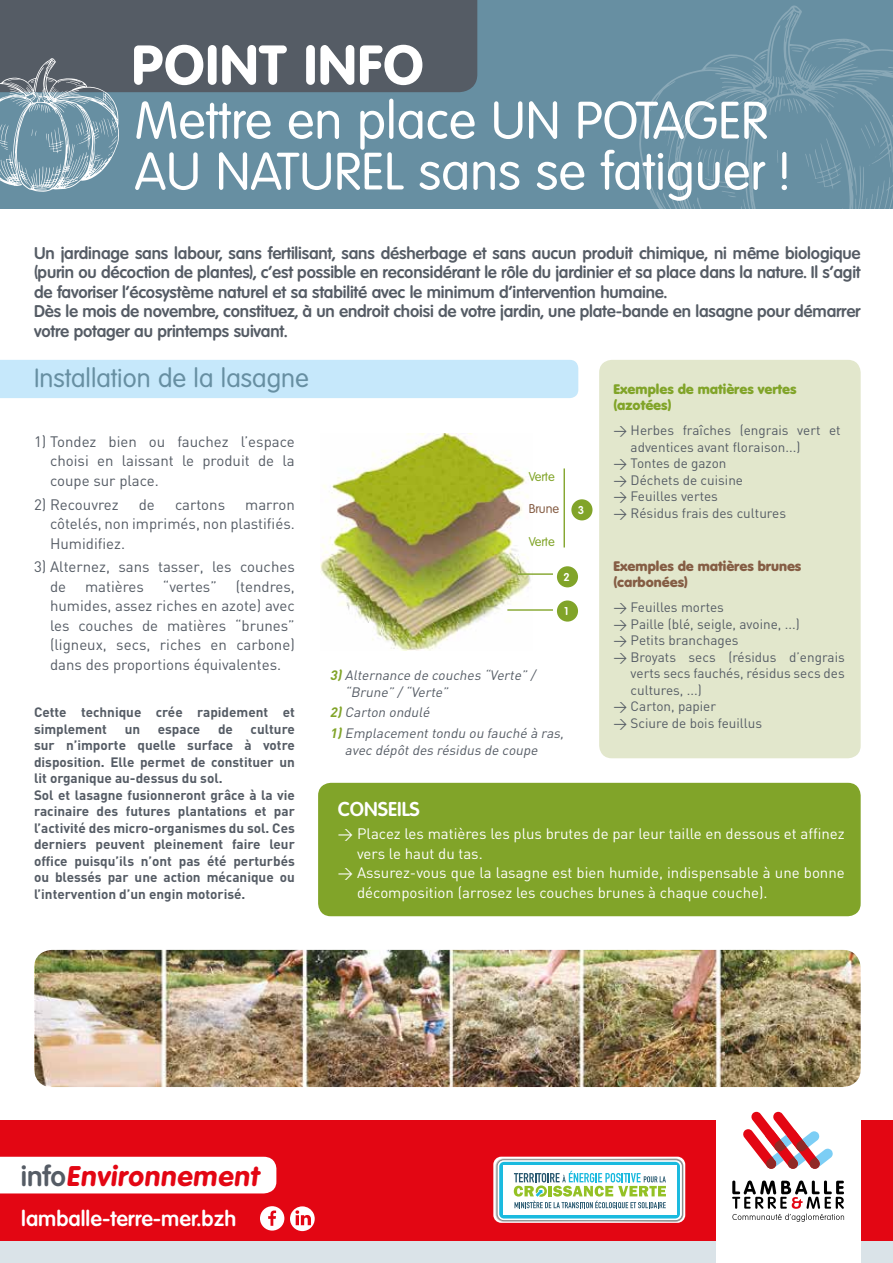
<style>
.page{position:relative;width:893px;height:1263px;background:#fff}
.page>*{position:absolute;margin:0;border:0;box-sizing:border-box;transform-origin:0 0}
.t1{font:800 54px "Volkswagen Serial";letter-spacing:.02em;color:#fff}
.t2{font:51px/51px "Volkswagen Serial";color:#fff}
.t3{font:italic 800 27.6px "Volkswagen Serial";letter-spacing:.02em;color:#e30613}
.t4{font:25.5px "Volkswagen Serial";color:#678fa2}
.t5{font:700 21px "Volkswagen Serial";color:#fff}
.t6{font:700 19.5px "Volkswagen Serial";color:#fff}
.t7{font:700 16.5px/19.5px "Volkswagen Serial";letter-spacing:-.01em;color:#555c65}
.t8{font:15px/19.5px "DIN";color:#555c65;text-align:justify}
.t9{font:15px "DIN";color:#fff}
.t10{font:700 13.5px/16.5px "DIN";color:#555c65}
.t11{font:13.5px "DIN";color:#555c65}
.t12{font:italic 13.5px/16.5px "DIN";color:#555c65}
.t13{font:800 13.5px/16.5px "Volkswagen Serial";color:#855d44}
.t14{font:800 13.5px/16.5px "Volkswagen Serial";color:#81a429}
.t15{font:12.45px "Volkswagen Serial";color:#81a429}
.t16{font:12.45px "Volkswagen Serial";color:#855d44}
.t17{font:700 11.1px "Volkswagen Serial";color:#fff}
.s1{font-weight:700;color:#81a429}
.s2{font-weight:700;font-style:normal;color:#555c65}
</style>
<div class="page">
<div style="left:599px;top:360px;width:262px;height:398px;background:#e2e7cc;border-radius:13px"></div>
<div style="left:0;top:0;width:893px;height:208px;background:#678fa2"></div>
<svg style="left:639px;top:5px;width:254px;height:203px"></svg>
<svg style="left:805px;top:138px;width:37px;height:51px"></svg>
<svg style="left:777px;top:150px;width:1px;height:13px"></svg>
<svg style="left:784px;top:151px;width:2px;height:12px"></svg>
<svg style="left:775px;top:98px;width:36px;height:16px"></svg>
<svg style="left:743px;top:96px;width:21px;height:12px"></svg>
<svg style="left:697px;top:146px;width:40px;height:62px"></svg>
<svg style="left:867px;top:186px;width:26px;height:22px"></svg>
<svg style="left:861px;top:122px;width:18px;height:27px"></svg>
<svg style="left:661px;top:108px;width:23px;height:70px"></svg>
<svg style="left:888px;top:56px;width:5px;height:36px"></svg>
<svg style="left:828px;top:44px;width:28px;height:6px"></svg>
<svg style="left:804px;top:59px;width:75px;height:26px"></svg>
<svg style="left:713px;top:53px;width:54px;height:32px"></svg>
<svg style="left:790px;top:47px;width:14px;height:5px"></svg>
<svg style="left:791px;top:14px;width:7px;height:13px"></svg>
<img style="left:321px;top:433px;width:210px;height:217px">
<div style="left:557px;top:600px;width:21px;height:22px;background:#81a429;border-radius:50%"></div>
<div style="left:557px;top:566px;width:21px;height:21px;background:#81a429;border-radius:50%"></div>
<div style="left:571px;top:499px;width:21px;height:21px;background:#81a429;border-radius:50%"></div>
<hr style="left:564px;top:468px;width:1px;height:79px;background:#81a429">
<hr style="left:518px;top:573px;width:35px;height:2px;background:#81a429">
<hr style="left:507px;top:609px;width:46px;height:2px;background:#81a429">
<div style="left:0;top:1120px;width:893px;height:143px;background:#e30613"></div>
<div style="left:0;top:1241px;width:893px;height:22px;background:#dae3e8"></div>
<div style="left:0;top:1157px;width:276px;height:36px;background:#fff"></div>
<div style="left:260px;top:1206px;width:24px;height:24px;background:#fff;border-radius:50%"></div>
<svg style="left:268px;top:1210px;width:8px;height:16px"></svg>
<div style="left:716px;top:1099px;width:145px;height:164px;background:#fff"></div>
<svg style="left:743px;top:1112px;width:90px;height:57px"></svg>
<svg style="left:732px;top:1180px;width:112px;height:42px"></svg>
<svg style="left:493px;top:1157px;width:192px;height:65px"></svg>
<svg style="left:496px;top:1158px;width:187px;height:64px;background:#beded9"></svg>
<img style="left:34px;top:950px;width:827px;height:137px">
<svg style="left:290px;top:1206px;width:25px;height:25px"></svg>
<div style="left:0;top:360px;width:578px;height:38px;background:#c6e8fb"></div>
<div style="left:318px;top:783px;width:543px;height:133px;background:#81a429;border-radius:13px"></div>
<svg style="left:0;top:0;width:477px;height:192px"></svg>
<h1 class="t1" style="left:132px;top:32px;width:293px">POINT INFO</h1>
<h2 class="t2" style="left:135px;top:95px;width:657px">Mettre en place UN POTAGER<br>AU NATUREL sans se fatiguer !</h2>
<p class="t7" style="left:34px;top:243px;width:828px">Un jardinage sans labour, sans fertilisant, sans désherbage et sans aucun produit chimique, ni même biologique (purin ou décoction de plantes), c’est possible en reconsidérant le rôle du jardinier et sa place dans la nature. Il s’agit de favoriser l’écosystème naturel et sa stabilité avec le minimum d’intervention humaine.<br>Dès le mois de novembre, constituez, à un endroit choisi de votre jardin, une plate-bande en lasagne pour démarrer votre potager au printemps suivant.</p>
<h3 class="t4" style="left:34px;top:363px;width:276px">Installation de la lasagne</h3>
<p class="t8" style="left:50px;top:431px;width:246px;text-indent:-16px">1) Tondez bien ou fauchez l’espace choisi en laissant le produit de la coupe sur place.</p>
<p class="t8" style="left:34px;top:494px;width:86px">2) Recouvrez</p>
<p class="t8" style="left:139px;top:494px;width:18px">de</p>
<p class="t8" style="left:175px;top:494px;width:52px">cartons</p>
<p class="t8" style="left:50px;top:494px;width:246px;text-indent:195px">marron côtelés, non imprimés, non plastifiés.<br>Humidifiez.</p>
<p class="t8" style="left:50px;top:557px;width:246px;text-indent:-16px">3) Alternez, sans tasser, les couches de</p>
<p class="t8" style="left:50px;top:576px;width:246px;text-indent:186px">(tendres, humides, assez riches en azote) avec les couches de matières “brunes” (ligneux, secs, riches en carbone) dans des proportions équivalentes.</p>
<p class="t10" style="left:34px;top:703px;width:262px">Cette technique crée rapidement et simplement</p>
<p class="t8" style="left:85px;top:576px;width:60px">matières</p>
<p class="t8" style="left:163px;top:576px;width:56px">“vertes”</p>
<p class="t10" style="left:34px;top:720px;width:262px;text-indent:217px">culture sur n’importe quelle surface à votre disposition. Elle permet de constituer un lit organique au-dessus du sol.<br>Sol et lasagne fusionneront grâce à la vie racinaire des futures plantations et par l’activité des micro-organismes du sol. Ces derniers peuvent pleinement faire leur office puisqu’ils n’ont pas été perturbés ou blessés par une action mécanique ou l’intervention d’un engin motorisé.</p>
<p class="t10" style="left:125px;top:720px;width:17px">un</p>
<p class="t10" style="left:158px;top:720px;width:44px">espace</p>
<p class="t10" style="left:218px;top:720px;width:16px">de</p>
<p class="t15" style="left:529px;top:469px;width:28px">Verte</p>
<p class="t16" style="left:529px;top:502px;width:32px">Brune</p>
<p class="t15" style="left:529px;top:534px;width:28px">Verte</p>
<p class="t17" style="left:578px;top:503px;width:8px">3</p>
<p class="t17" style="left:563px;top:570px;width:8px">2</p>
<p class="t17" style="left:563px;top:605px;width:8px">1</p>
<p class="t12" style="left:345px;top:667px;width:195px;text-indent:-15px"><span class="s1">3)</span>Alternance de couches “Verte” / “Brune” /“Verte”</p>
<p class="t12" style="left:330px;top:702px;width:238px;line-height:20.7px"><span class="s1">2)</span>Carton ondulé<br><span class="s1">1)</span>Emplacementtondu ou fauché à ras,</p>
<p class="t12" style="left:345px;top:741px;width:197px">avec dépôtdes résidus de coupe</p>
<p class="t14" style="left:613px;top:380px;width:185px">Exemples de matières vertes (azotées)</p>
<p class="t11" style="left:613px;top:422px;width:229px">&gt; Herbes fraîches (engrais vert et</p>
<p class="t11" style="left:631px;top:438px;width:171px">adventices avant floraison...)</p>
<p class="t11" style="left:613px;top:455px;width:115px">&gt; Tontes de gazon</p>
<p class="t11" style="left:613px;top:471px;width:131px">&gt; Déchets de cuisine</p>
<p class="t11" style="left:613px;top:488px;width:106px">&gt; Feuilles vertes</p>
<p class="t11" style="left:613px;top:504px;width:174px">&gt; Résidus frais des cultures</p>
<p class="t13" style="left:613px;top:558px;width:190px">Exemples de matières brunes (carbonées)</p>
<p class="t11" style="left:613px;top:599px;width:112px">&gt; Feuilles mortes</p>
<p class="t11" style="left:613px;top:616px;width:188px">&gt; Paille (blé, seigle, avoine, ...)</p>
<p class="t11" style="left:613px;top:632px;width:127px">&gt; Petits branchages</p>
<p class="t11" style="left:613px;top:649px;width:233px">&gt; Broyats secs (résidus d’engrais</p>
<p class="t11" style="left:631px;top:665px;width:216px">verts secs fauchés, résidus secs des</p>
<p class="t11" style="left:631px;top:682px;width:73px">cultures, ...)</p>
<p class="t11" style="left:613px;top:698px;width:104px">&gt; Carton, papier</p>
<p class="t11" style="left:613px;top:715px;width:150px">&gt; Sciure de bois feuillus</p>
<p class="t6" style="left:338px;top:797px;width:83px">CONSEILS</p>
<p class="t9" style="left:338px;top:824px;width:508px">&gt; Placez les matières les plus brutes de par leur taille en dessous et affinez</p>
<p class="t9" style="left:357px;top:844px;width:127px">vers le haut du tas.</p>
<p class="t9" style="left:338px;top:863px;width:508px">&gt; Assurez-vous que la lasagne est bien humide, indispensable à une bonne</p>
<p class="t9" style="left:357px;top:883px;width:412px">décomposition (arrosez les couches brunes à chaque couche).</p>
<h3 class="t3" style="left:21px;top:1159px;width:239px"><span class="s2">info</span>Environnement</h3>
<p class="t5" style="left:21px;top:1206px;width:217px">lamballe-terre-mer.bzh</p>
</div>
